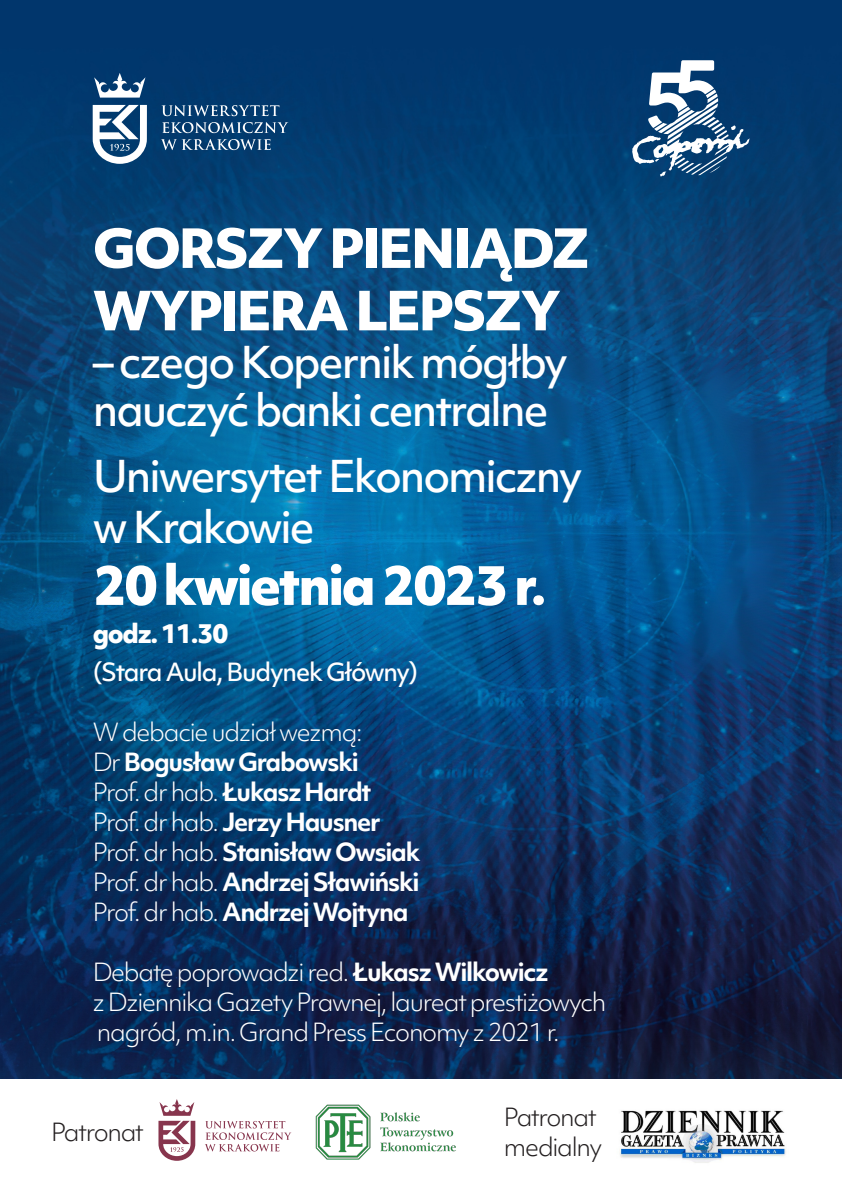
<style>
.page{position:relative;width:842px;height:1191px;background:#fff}
.page>*{position:absolute;margin:0;border:0;box-sizing:border-box;transform-origin:0 0}
.t1{font:800 52px/62.4px "Objektiv Mk 1";letter-spacing:-.05em;color:#fff}
.t2{font:500 42px/50.4px "Objektiv Mk 1";letter-spacing:-.05em;color:#fff}
.t3{font:800 25px "Objektiv Mk 1";letter-spacing:-.05em;color:#fff}
.t4{font:300 24px/30px "Objektiv Mk 1";letter-spacing:-.05em;color:#fff}
.t5{font:700 24px "Objektiv Mk 1";letter-spacing:-.05em;color:#fff}
.t6{font:500 24px "Objektiv Mk 1";letter-spacing:-.05em;color:#fff}
.t7{font:300 24px "Objektiv Mk 1";letter-spacing:-.05em;color:#231f20}
.s1{font-weight:300}
.s2{font-weight:700}
</style>
<div class="page">
<img style="left:0;top:0;width:842px;height:1078px">
<svg style="left:632px;top:60px;width:117px;height:116px"></svg>
<svg style="left:161px;top:105px;width:118px;height:11px"></svg>
<svg style="left:162px;top:122px;width:126px;height:11px"></svg>
<svg style="left:161px;top:139px;width:110px;height:11px"></svg>
<svg style="left:94px;top:73px;width:51px;height:25px"></svg>
<svg style="left:93px;top:105px;width:54px;height:59px"></svg>
<img style="left:620px;top:1110px;width:166px;height:53px">
<img style="left:315px;top:1104px;width:141px;height:56px">
<svg style="left:205px;top:1120px;width:86px;height:31px"></svg>
<svg style="left:158px;top:1099px;width:37px;height:61px"></svg>
<p class="t1" style="left:93px;top:215px;width:499px">GORSZY PIENIĄDZ<br>WYPIERA LEPSZY</p>
<p class="t2" style="left:93px;top:337px;width:477px">– czego Kopernik mógłby</p>
<p class="t2" style="left:93px;top:385px;width:457px">nauczyć banki centralne</p>
<p class="t2" style="left:93px;top:450px;width:491px">Uniwersytet Ekonomiczny w Krakowie</p>
<p class="t1" style="left:93px;top:552px;width:455px">20 kwietnia 2023 r.</p>
<p class="t3" style="left:93px;top:615px;width:137px">godz. 11.30</p>
<p class="t6" style="left:93px;top:655px;width:327px">(Stara Aula, Budynek Główny)</p>
<p class="t4" style="left:93px;top:717px;width:272px">W debacie udział wezmą:</p>
<p class="t5" style="left:93px;top:745px;width:268px"><span class="s1">Dr</span> Bogusław Grabowski</p>
<p class="t4" style="left:93px;top:777px;width:280px">Prof. dr hab. <span class="s2">Łukasz Hardt</span></p>
<p class="t5" style="left:93px;top:805px;width:290px"><span class="s1">Prof. dr hab.</span> Jerzy Hausner</p>
<p class="t5" style="left:93px;top:835px;width:329px"><span class="s1">Prof. dr hab.</span> Stanisław Owsiak</p>
<p class="t5" style="left:93px;top:865px;width:328px"><span class="s1">Prof. dr hab.</span> Andrzej Sławiński</p>
<p class="t5" style="left:93px;top:895px;width:317px"><span class="s1">Prof. dr hab.</span> Andrzej Wojtyna</p>
<p class="t4" style="left:93px;top:957px;width:515px">Debatę poprowadzi red. <span class="s2">Łukasz Wilkowicz<br></span>z Dziennika Gazety Prawnej, laureat prestiżowych nagród, m.in. Grand Press Economy z 2021 r.</p>
<p class="t7" style="left:51px;top:1115px;width:94px">Patronat</p>
<p class="t7" style="left:504px;top:1100px;width:94px">Patronat</p>
<p class="t7" style="left:504px;top:1130px;width:100px">medialny</p>
</div>
